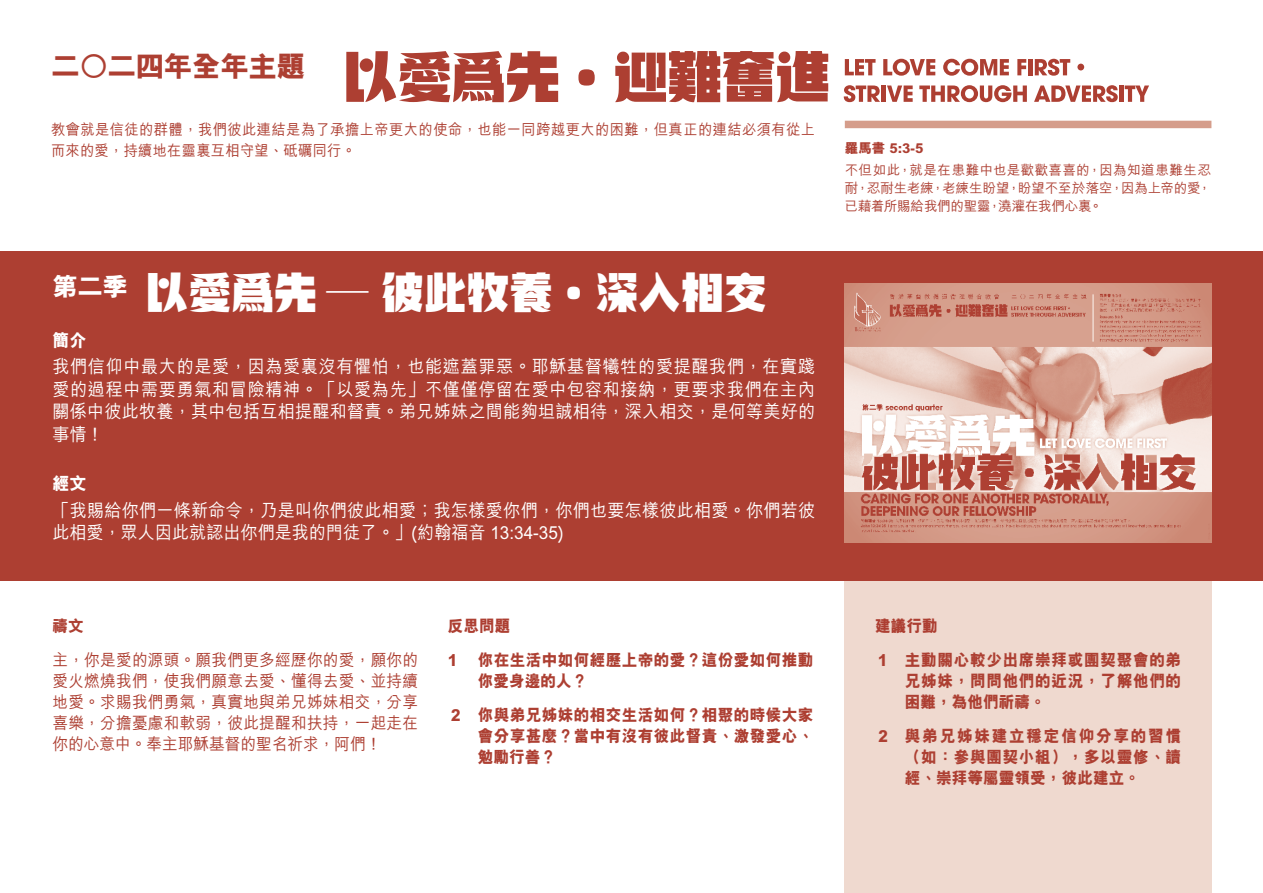
<style>
.page{position:relative;width:1263px;height:893px;background:#fff}
.page>*{position:absolute;margin:0;border:0;box-sizing:border-box;transform-origin:0 0}
.t1{font:42px "HY Zhu Zi Za Huo Pu W";letter-spacing:.02em;color:#fff}
.t2{font:800 28.8px "M Hei HK";letter-spacing:-.02em;color:#ad3f32}
.t3{font:500 18px/22.5px "M Hei HK";letter-spacing:.015em;color:#fff;text-align:justify;scale:.95 1}
.t4{font:800 18px "M Hei HK";color:#fff;scale:.95 1}
.t5{font:800 16.5px/21px "M Hei HK";letter-spacing:.02em;color:#ad3f32;scale:.95 1}
.t6{font:500 16.5px/21px "M Hei HK";letter-spacing:.015em;color:#ad3f32;text-align:justify;scale:.95 1}
.t7{font:800 16.5px/33.8px "M Hei HK";letter-spacing:.04em;color:#ad3f32;scale:.95 1}
.t8{font:500 15px/21px "M Hei HK";letter-spacing:.03em;color:#ad3f32;scale:.95 1}
.t9{font:500 13.5px/18px "M Hei HK";letter-spacing:-.015em;color:#ad3f32;text-align:justify}
.t10{font:800 13.5px "M Hei HK";color:#ad3f32}
.s1{font-family:"M Hei HK";font-weight:800}
</style>
<div class="page">
<div style="left:844px;top:557px;width:367px;height:336px;background:#efd9cf"></div>
<div style="left:0;top:251px;width:1263px;height:329px;background:#ad3f32"></div>
<svg style="left:346px;top:51px;width:212px;height:51px"></svg>
<svg style="left:578px;top:69px;width:17px;height:17px"></svg>
<svg style="left:615px;top:51px;width:213px;height:51px"></svg>
<svg style="left:845px;top:59px;width:30px;height:16px"></svg>
<svg style="left:883px;top:59px;width:52px;height:17px"></svg>
<svg style="left:943px;top:59px;width:66px;height:17px"></svg>
<svg style="left:1017px;top:59px;width:9px;height:16px"></svg>
<hr style="left:1028px;top:59px;width:4px;height:16px;background:#ad3f32">
<svg style="left:1035px;top:59px;width:35px;height:17px"></svg>
<div style="left:1077px;top:64px;width:7px;height:6px;background:#ad3f32;border-radius:50%"></div>
<svg style="left:844px;top:85px;width:36px;height:17px"></svg>
<hr style="left:881px;top:86px;width:4px;height:16px;background:#ad3f32">
<svg style="left:887px;top:86px;width:26px;height:16px"></svg>
<svg style="left:919px;top:85px;width:108px;height:17px"></svg>
<svg style="left:1034px;top:85px;width:84px;height:17px"></svg>
<hr style="left:1119px;top:86px;width:4px;height:16px;background:#ad3f32">
<svg style="left:1125px;top:86px;width:24px;height:16px"></svg>
<div style="left:845px;top:121px;width:366px;height:7px;background:#d59d8b"></div>
<img style="left:845px;top:284px;width:366px;height:259px">
<h2 class="t2" style="left:51px;top:52px;width:256px">二○二四年全年主題</h2>
<p class="t8" style="left:51px;top:118px;width:806px">教會就是信徒的群體，我們彼此連結是為了承擔上帝更大的使命，也能一同跨越更大的困難，但真正的連結必須有從上而來的愛，持續地在靈裏互相守望、砥礪同行。</p>
<h1 class="t1" style="left:52px;top:252px;width:715px"><sup>第二季</sup> 以愛爲先 <span class="s1">—</span> 彼此牧養•深入相交</h1>
<p class="t4" style="left:52px;top:331px;width:38px">簡介</p>
<p class="t3" style="left:52px;top:354px;width:804px">我們信仰中最大的是愛，因為愛裏沒有懼怕，也能遮蓋罪惡。耶穌基督犧牲的愛提醒我們，在實踐愛的過程中需要勇氣和冒險精神。「以愛為先」不僅僅停留在愛中包容和接納，更要求我們在主內關係中彼此牧養，其中包括互相提醒和督責。弟兄姊妹之間能夠坦誠相待，深入相交，是何等美好的事情！</p>
<p class="t4" style="left:52px;top:475px;width:38px">經文</p>
<p class="t3" style="left:52px;top:498px;width:804px">「我賜給你們一條新命令，乃是叫你們彼此相愛；我怎樣愛你們，你們也要怎樣彼此相愛。你們若彼此相愛，眾人因此就認出你們是我的門徒了。」(約翰福音 13:34-35)</p>
<p class="t5" style="left:52px;top:615px;width:34px">禱文</p>
<p class="t6" style="left:52px;top:648px;width:386px">主，你是愛的源頭。願我們更多經歷你的愛，願你的愛火燃燒我們，使我們願意去愛、懂得去愛、並持續地愛。求賜我們勇氣，真實地與弟兄姊妹相交，分享喜樂，分擔憂慮和軟弱，彼此提醒和扶持，一起走在你的心意中。奉主耶穌基督的聖名祈求，阿們！</p>
<p class="t5" style="left:448px;top:609px;width:386px;line-height:33.8px">反思問題<br>1 你在生活中如何經歷上帝的愛？這份愛如何推動</p>
<p class="t5" style="left:448px;top:664px;width:386px;line-height:33.8px;text-indent:30px">你愛身邊的人？<br>２ 你與弟兄姊妹的相交生活如何？相聚的時候大家</p>
<p class="t5" style="left:478px;top:725px;width:355px">會分享甚麼？當中有沒有彼此督責、激發愛心、勉勵行善？</p>
<p class="t10" style="left:845px;top:141px;width:80px">羅馬書 5:3-5</p>
<p class="t9" style="left:845px;top:160px;width:368px">不但如此，就是在患難中也是歡歡喜喜的，因為知道患難生忍耐，忍耐生老練，老練生盼望，盼望不至於落空，因為上帝的愛，已藉着所賜給我們的聖靈，澆灌在我們心裏。</p>
<p class="t7" style="left:875px;top:609px;width:324px">建議行動<br>１ 主動關心較少出席崇拜或團契聚會的弟</p>
<p class="t7" style="left:905px;top:670px;width:292px;line-height:21px">兄姊妹，問問他們的近況，了解他們的困難，為他們祈禱。</p>
<p class="t5" style="left:905px;top:725px;width:292px;text-align:justify;text-indent:-30px">２ 與弟兄姊妹建立穩定信仰分享的習慣（如：參與團契小組），多以靈修、讀經、崇拜等屬靈領受，彼此建立。</p>
</div>
